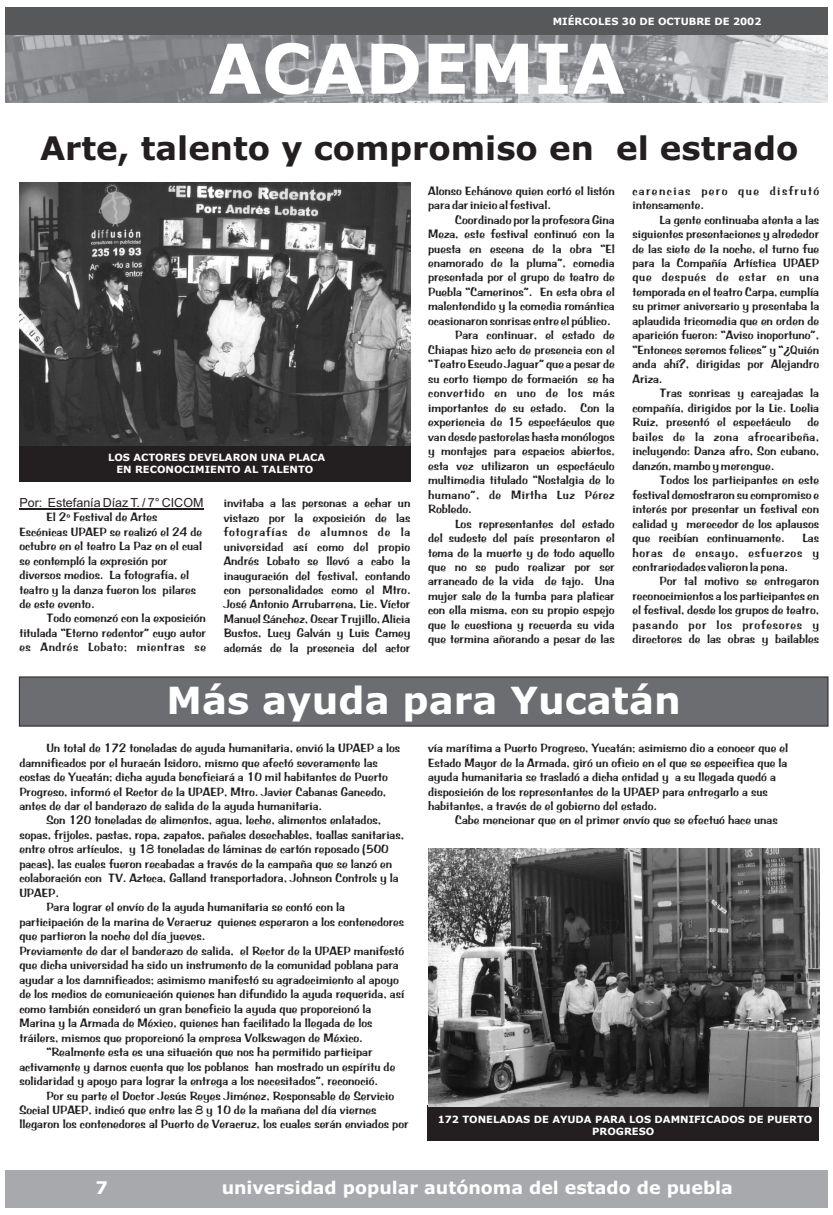
<style>
.page{position:relative;width:833px;height:1215px;background:#fff}
.page>*{position:absolute;margin:0;border:0;box-sizing:border-box;transform-origin:0 0}
.t1{font:700 68.75px "Verdana";color:#fff}
.t2{font:700 37.5px "Verdana";color:#fff}
.t3{font:700 32.5px "Verdana";color:#231f20}
.t4{font:700 17.5px "Verdana";color:#fff}
.t5{font:12.5px/14.5px "BRADDON";color:#231f20;text-align:justify}
.t6{font:12.5px/14.5px "BRADDON";letter-spacing:.11em;color:#231f20}
.t7{font:12.5px "Arial";color:#231f20}
.t8{font:12.5px "BRADDON";letter-spacing:.03em;color:#231f20}
.t9{font:12.5px "BRADDON";letter-spacing:.04em;color:#231f20}
.t10{font:700 10px/12.1px "Verdana";color:#fff;text-align:center}
</style>
<div class="page">
<img style="left:19px;top:182px;width:391px;height:265px">
<div style="left:19px;top:677px;width:809px;height:49px;background:#6c6d70"></div>
<div style="left:5px;top:7px;width:822px;height:29px;background:#57585a"></div>
<img style="left:5px;top:35px;width:822px;height:67px">
<div style="left:5px;top:1170px;width:822px;height:38px;background:#a8a9ad"></div>
<div style="left:428px;top:1106px;width:391px;height:35px;background:#231f20"></div>
<hr style="left:19px;top:508px;width:184px;height:1px;background:#231f20">
<div style="left:19px;top:447px;width:392px;height:35px;background:#231f20"></div>
<img style="left:428px;top:849px;width:391px;height:257px">
<p class="t10" style="left:552px;top:16px;width:210px">MIÉRCOLES 30 DE OCTUBRE DE 2002</p>
<h1 class="t1" style="left:208px;top:41px;width:418px">ACADEMIA</h1>
<h3 class="t3" style="left:40px;top:135px;width:760px">Arte, talento y compromiso en el estrado</h3>
<p class="t10" style="left:108px;top:452px;width:219px">LOS ACTORES DEVELARON UNA PLACA<br>EN RECONOCIMIENTO AL TALENTO</p>
<p class="t7" style="left:19px;top:498px;width:185px">Por: Estefanía Díaz T. / 7° CICOM</p>
<p class="t5" style="left:19px;top:510px;width:184px;text-align:left;text-indent:27px">El 2º Festival de Artes<br>Escénicas UPAEP se realizó el 24 de octubre en el teatro La Paz en el cual se contempló la expresión por diversos medios. La fotografía, el teatro y la danza fueron los pilares de este evento.</p>
<p class="t5" style="left:19px;top:612px;width:188px;text-indent:27px">Todo comenzó con la exposición titulada “Eterno redentor” cuyo autor es Andrés Lobato; mientras se</p>
<p class="t5" style="left:224px;top:496px;width:188px">invitaba a las personas a echar un vistazo por la exposición de las fotografías de alumnos de la universidad así como del propio Andrés Lobato se llevó a cabo la inauguración del festival, contando con personalidades como el Mtro.<br>José Antonio Arrubarrena, Lic. Víctor Manuel Sánchez, Oscar Trujillo, Alicia Bustos, Lucy Galván y Luis Camey además de la presencia del actor</p>
<p class="t5" style="left:428px;top:184px;width:188px">Alonso Echánove quien cortó el listón para dar inicio al festival.</p>
<p class="t5" style="left:455px;top:213px;width:161px">Coordinado por la profesora Gina</p>
<p class="t5" style="left:428px;top:227px;width:188px">Meza, este festival continuó con la</p>
<p class="t5" style="left:428px;top:242px;width:188px">puesta en escena de la obra “El</p>
<p class="t5" style="left:428px;top:256px;width:188px">enamorado de la pluma”, comedia</p>
<p class="t5" style="left:428px;top:271px;width:188px">presentada por el grupo de teatro de</p>
<p class="t5" style="left:428px;top:285px;width:188px">Puebla “Camerinos”. En esta obra el</p>
<p class="t5" style="left:428px;top:300px;width:188px">malentendido y la comedia romántica</p>
<p class="t5" style="left:428px;top:314px;width:184px">ocasionaron sonrisas entre el público.</p>
<p class="t5" style="left:455px;top:328px;width:161px">Para continuar, el estado de</p>
<p class="t5" style="left:428px;top:343px;width:188px">Chiapas hizo acto de presencia con el</p>
<p class="t5" style="left:428px;top:357px;width:188px">“Teatro Escudo Jaguar” que a pesar de</p>
<p class="t5" style="left:428px;top:372px;width:188px">su corto tiempo de formación se ha</p>
<p class="t9" style="left:428px;top:386px;width:188px">convertido en uno de los más</p>
<p class="t5" style="left:428px;top:401px;width:188px">importantes de su estado. Con la</p>
<p class="t5" style="left:428px;top:415px;width:188px">experiencia de 15 espectáculos que</p>
<p class="t5" style="left:428px;top:430px;width:188px">van desde pastorelas hasta monólogos</p>
<p class="t5" style="left:428px;top:444px;width:188px">y montajes para espacios abiertos,</p>
<p class="t5" style="left:428px;top:459px;width:188px">esta vez utilizaron un espectáculo</p>
<p class="t5" style="left:428px;top:473px;width:188px">multimedia titulado “Nostalgia de lo</p>
<p class="t8" style="left:428px;top:487px;width:188px">humano”, de Mirtha Luz Pérez</p>
<p class="t5" style="left:428px;top:502px;width:45px">Robledo.</p>
<p class="t5" style="left:455px;top:517px;width:161px">Los representantes del estado</p>
<p class="t5" style="left:428px;top:531px;width:188px">del sudeste del país presentaron el</p>
<p class="t5" style="left:428px;top:546px;width:188px">tema de la muerte y de todo aquello</p>
<p class="t5" style="left:428px;top:560px;width:188px">que no se pudo realizar por ser</p>
<p class="t5" style="left:428px;top:575px;width:188px">arrancado de la vida de tajo. Una</p>
<p class="t5" style="left:428px;top:589px;width:188px">mujer sale de la tumba para platicar</p>
<p class="t5" style="left:428px;top:604px;width:188px">con ella misma, con su propio espejo</p>
<p class="t5" style="left:428px;top:618px;width:188px">que le cuestiona y recuerda su vida</p>
<p class="t5" style="left:428px;top:632px;width:188px">que termina añorando a pesar de las</p>
<p class="t6" style="left:632px;top:184px;width:188px">carencias pero que disfrutó intensamente.</p>
<p class="t5" style="left:632px;top:213px;width:188px;text-indent:27px">La gente continuaba atenta a las siguientes presentaciones y alrededor de las siete de la noche, el turno fue para la Compañía Artística UPAEP que después de estar en una temporada en el teatro Carpa, cumplía su primer aniversario y presentaba la aplaudida tricomedia que en orden de aparición fueron: “Aviso inoportuno”, “Entonces seremos felices” y “¿Quién anda ahí?, dirigidas por Alejandro Ariza.</p>
<p class="t5" style="left:632px;top:386px;width:188px;text-indent:27px">Tras sonrisas y carcajadas la compañía, dirigidos por la Lic. Loelia Ruiz, presentó el espectáculo</p>
<p class="t5" style="left:632px;top:415px;width:188px;text-indent:175px">de bailes de la zona afrocaribeña, incluyendo: Danza afro, Son cubano, danzón, mambo y merengue.</p>
<p class="t5" style="left:632px;top:473px;width:188px;text-indent:27px">Todos los participantes en este festival demostraron su compromiso e interés por presentar un festival con calidad y merecedor de los aplausos que recibían continuamente.</p>
<p class="t5" style="left:632px;top:531px;width:188px;text-indent:170px">Las horas de ensayo, esfuerzos y contrariedades valieron la pena.</p>
<p class="t5" style="left:632px;top:575px;width:188px;text-indent:27px">Por tal motivo se entregaron reconocimientos a los participantes en el festival, desde los grupos de teatro, pasando por los profesores y directores de las obras y bailables</p>
<h2 class="t2" style="left:166px;top:685px;width:515px">Más ayuda para Yucatán</h2>
<p class="t5" style="left:46px;top:741px;width:355px">Un total de 172 toneladas de ayuda humanitaria, envió la UPAEP a los</p>
<p class="t5" style="left:19px;top:756px;width:360px">damnificados por el huracán Isidoro, mismo que afectó severamente las</p>
<p class="t5" style="left:19px;top:770px;width:370px">costas de Yucatán; dicha ayuda beneficiará a 10 mil habitantes de Puerto</p>
<p class="t5" style="left:19px;top:785px;width:368px">Progreso, informó el Rector de la UPAEP, Mtro. Javier Cabanas Gancedo,</p>
<p class="t5" style="left:19px;top:799px;width:304px">antes de dar el banderazo de salida de la ayuda humanitaria.</p>
<p class="t5" style="left:46px;top:814px;width:336px">Son 120 toneladas de alimentos, agua, leche, alimentos enlatados,</p>
<p class="t5" style="left:19px;top:828px;width:386px">sopas, frijoles, pastas, ropa, zapatos, pañales desechables, toallas sanitarias,</p>
<p class="t5" style="left:19px;top:843px;width:371px">entre otros artículos, y 18 toneladas de láminas de cartón reposado (500</p>
<p class="t5" style="left:19px;top:857px;width:374px">pacas), las cuales fueron recabadas a través de la campaña que se lanzó en</p>
<p class="t5" style="left:19px;top:871px;width:381px">colaboración con TV. Azteca, Galland transportadora, Johnson Controls y la</p>
<p class="t5" style="left:19px;top:886px;width:41px">UPAEP.</p>
<p class="t5" style="left:46px;top:900px;width:300px">Para lograr el envío de la ayuda humanitaria se contó con la</p>
<p class="t5" style="left:19px;top:915px;width:386px">participación de la marina de Veracruz quienes esperaron a los contenedores</p>
<p class="t5" style="left:19px;top:929px;width:187px">que partieron la noche del día jueves.</p>
<p class="t5" style="left:19px;top:944px;width:386px">Previamente de dar el banderazo de salida, el Rector de la UPAEP manifestó</p>
<p class="t5" style="left:19px;top:958px;width:381px">que dicha universidad ha sido un instrumento de la comunidad poblana para</p>
<p class="t5" style="left:19px;top:973px;width:381px">ayudar a los damnificados; asimismo manifestó su agradecimiento al apoyo</p>
<p class="t5" style="left:19px;top:987px;width:386px">de los medios de comunicación quienes han difundido la ayuda requerida, así</p>
<p class="t5" style="left:19px;top:1002px;width:353px">como también consideró un gran beneficio la ayuda que proporcionó la</p>
<p class="t5" style="left:19px;top:1016px;width:354px">Marina y la Armada de México, quienes han facilitado la llegada de los</p>
<p class="t5" style="left:19px;top:1031px;width:344px">tráilers, mismos que proporcionó la empresa Volkswagen de México.</p>
<p class="t5" style="left:46px;top:1045px;width:327px">“Realmente esta es una situación que nos ha permitido participar</p>
<p class="t5" style="left:19px;top:1060px;width:377px">activamente y darnos cuenta que los poblanos han mostrado un espíritu de</p>
<p class="t5" style="left:19px;top:1074px;width:360px">solidaridad y apoyo para lograr la entrega a los necesitados”, reconoció.</p>
<p class="t5" style="left:46px;top:1089px;width:349px">Por su parte el Doctor Jesús Reyes Jiménez, Responsable de Servicio</p>
<p class="t5" style="left:19px;top:1103px;width:358px">Social UPAEP, indicó que entre las 8 y 10 de la mañana del día viernes</p>
<p class="t5" style="left:19px;top:1118px;width:390px">llegaron los contenedores al Puerto de Veracruz, los cuales serán enviados por</p>
<p class="t5" style="left:428px;top:741px;width:361px;text-align:left">vía marítima a Puerto Progreso, Yucatán; asimismo dio a conocer que el Estado Mayor de la Armada, giró un oficio en el que se especifica que la ayuda humanitaria se trasladó a dicha entidad y a su llegada quedó a disposición de los representantes de la UPAEP para entregarlo a sus habitantes, a través de el gobierno del estado.</p>
<p class="t5" style="left:455px;top:814px;width:324px">Cabe mencionar que en el primer envío que se efectuó hace unas</p>
<p class="t10" style="left:437px;top:1114px;width:376px">172 TONELADAS DE AYUDA PARA LOS DAMNIFICADOS DE PUERTO<br>PROGRESO</p>
<h3 class="t4" style="left:95px;top:1181px;width:14px">7</h3>
<h3 class="t4" style="left:222px;top:1181px;width:513px">universidad popular autónoma del estado de puebla</h3>
</div>
